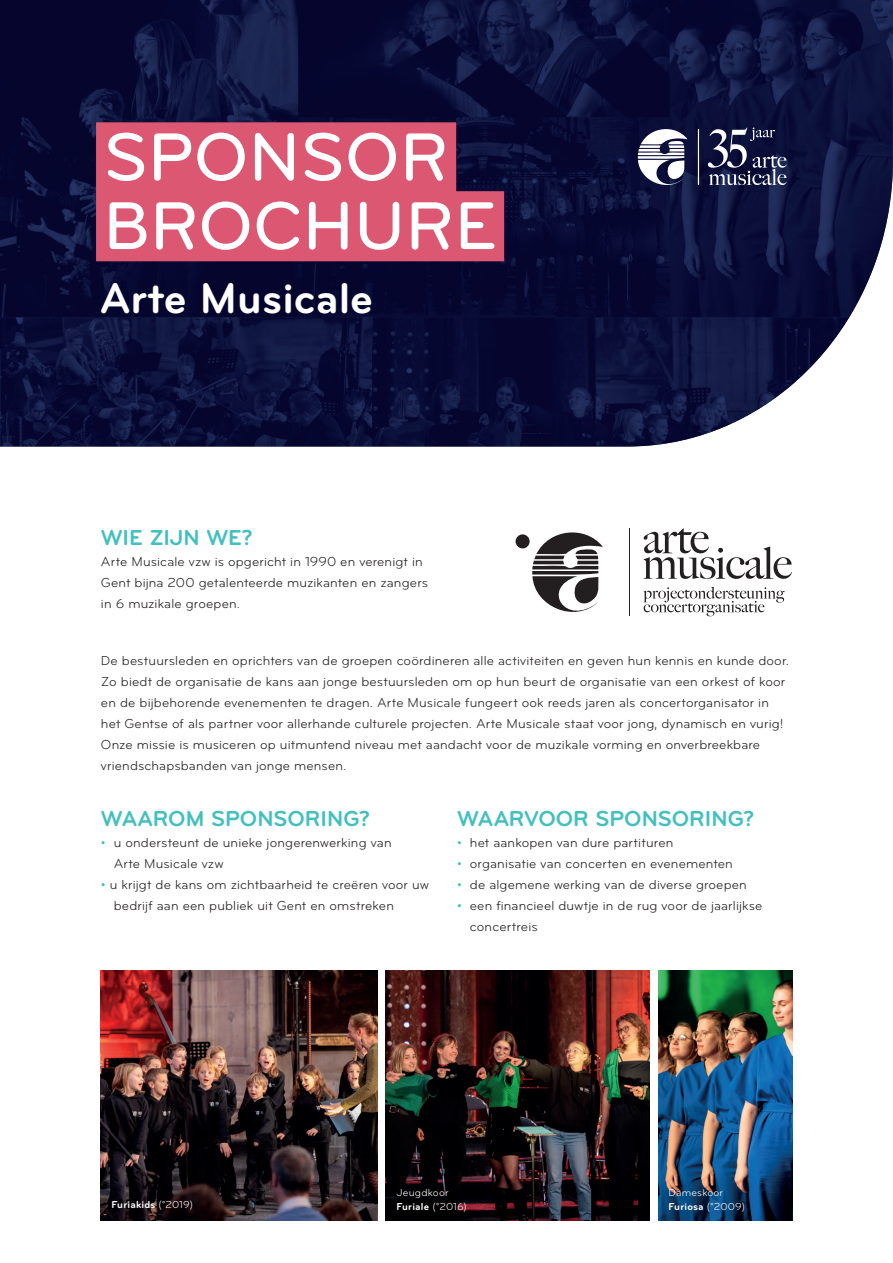
<style>
.page{position:relative;width:893px;height:1263px;background:#fff}
.page>*{position:absolute;margin:0;border:0;box-sizing:border-box;transform-origin:0 0}
.t1{font:500 70.2px/68.8px "Bryant";color:#fff}
.t2{font:700 44.7px "Bryant";color:#fff}
.t3{font:700 22.5px "Bryant";color:#42c0bd}
.t4{font:13.5px/21px "Bryant";letter-spacing:.01em;color:#231f20}
.t5{font:10.5px/13.5px "Bryant";letter-spacing:.02em;color:#fff}
.t6{font:700 10.5px "Bryant";letter-spacing:.02em;color:#fff}
.s1{color:#42c0bd}
.s2{font-weight:400}
.s3{font-weight:700}
</style>
<div class="page">
<img style="left:0;top:0;width:893px;height:348px">
<img style="left:0;top:347px;width:788px;height:99px">
<img style="left:788px;top:347px;width:40px;height:41px">
<svg style="left:638px;top:124px;width:49px;height:72px"></svg>
<hr style="left:698px;top:129px;width:1px;height:56px;background:#fff">
<svg style="left:708px;top:128px;width:79px;height:57px;background:#404465"></svg>
<div style="left:96px;top:122px;width:360px;height:70px;background:#dc5872"></div>
<div style="left:96px;top:191px;width:408px;height:70px;background:#dc5872"></div>
<svg style="left:532px;top:532px;width:71px;height:80px"></svg>
<div style="left:516px;top:534px;width:14px;height:14px;background:#231f20;border-radius:50%"></div>
<hr style="left:629px;top:528px;width:1px;height:88px;background:#231f20">
<svg style="left:644px;top:528px;width:148px;height:51px"></svg>
<svg style="left:643px;top:587px;width:142px;height:29px"></svg>
<img style="left:101px;top:970px;width:276px;height:250px">
<img style="left:386px;top:970px;width:263px;height:250px">
<img style="left:658px;top:970px;width:134px;height:250px">
<h1 class="t1" style="left:103px;top:122px;width:395px">SPONSOR<br>BROCHURE</h1>
<h2 class="t2" style="left:100px;top:270px;width:275px">Arte Musicale</h2>
<h3 class="t3" style="left:101px;top:524px;width:153px">WIE ZIJN WE?</h3>
<p class="t4" style="left:101px;top:551px;width:329px">Arte Musicale vzw is opgericht in 1990 en verenigt in<br>Gent bijna 200 getalenteerde muzikanten en zangers in 6 muzikale groepen.</p>
<p class="t4" style="left:101px;top:650px;width:689px">De bestuursleden en oprichters van de groepen coördineren alle activiteiten en geven hun kennis en kunde door.<br>Zo biedt de organisatie de kans aan jonge bestuursleden om op hun beurt de organisatie van een orkest of koor en de bijbehorende evenementen te dragen. Arte Musicale fungeert ook reeds jaren als concertorganisator in het Gentse of als partner voor allerhande culturele projecten. Arte Musicale staat voor jong, dynamisch en vurig!<br>Onze missie is musiceren op uitmuntend niveau met aandacht voor de muzikale vorming en onverbreekbare vriendschapsbanden van jonge mensen.</p>
<h3 class="t3" style="left:101px;top:804px;width:270px">WAAROM SPONSORING?</h3>
<p class="t4" style="left:114px;top:832px;width:279px;text-indent:-13px"><span class="s1">•</span> u ondersteunt de unieke jongerenwerking van<br>Arte Musicale vzw</p>
<p class="t4" style="left:114px;top:874px;width:316px;text-indent:-13px"><span class="s1">•</span> u krijgt de kans om zichtbaarheid te creëren voor uw bedrijf aan een publiek uit Gent en omstreken</p>
<h3 class="t3" style="left:457px;top:804px;width:299px">WAARVOOR SPONSORING?</h3>
<p class="t4" style="left:457px;top:832px;width:218px"><span class="s1">•</span> het aankopen van dure partituren</p>
<p class="t4" style="left:457px;top:853px;width:277px"><span class="s1">•</span> organisatie van concerten en evenementen</p>
<p class="t4" style="left:457px;top:874px;width:291px"><span class="s1">•</span> de algemene werking van de diverse groepen</p>
<p class="t4" style="left:470px;top:895px;width:294px;text-indent:-13px"><span class="s1">•</span> een financieel duwtje in de rug voor de jaarlijkse concertreis</p>
<p class="t6" style="left:112px;top:1197px;width:83px">Furiakids <span class="s2">(°2019)</span></p>
<p class="t5" style="left:397px;top:1186px;width:72px">Jeugdkoor<br><span class="s3">Furiale</span> (°2016)</p>
<p class="t5" style="left:669px;top:1186px;width:78px">Dameskoor<br><span class="s3">Furiosa</span> (°2009)</p>
</div>
